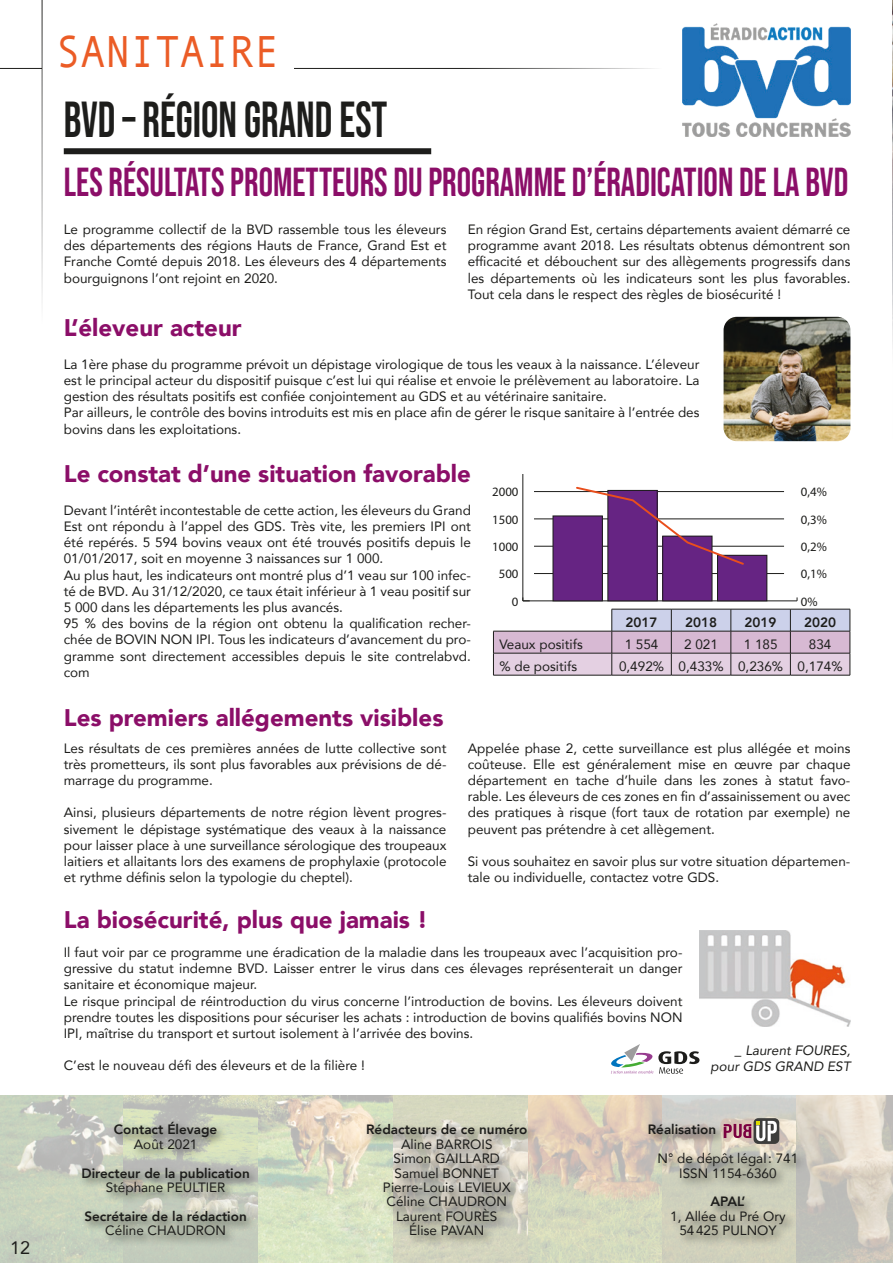
<style>
.page{position:relative;width:893px;height:1263px;background:#fff}
.page>*{position:absolute;margin:0;border:0;box-sizing:border-box;transform-origin:0 0}
.t1{font:50.7px "Bebas Neue";color:#1d1d1b;scale:.86 1}
.t2{font:45px "Andale Mono";color:#eb5c26;scale:.92 1}
.t3{font:40.5px "Bebas Neue";color:#8b0e68;scale:.89 1}
.t4{font:900 24px "Avenir";color:#8b0e68}
.t5{font:18px "Avenir";color:#1d1d1b}
.t6{font:13.5px/16.2px "Avenir";color:#1d1d1b;text-align:justify}
.t7{font:800 13.5px "Avenir";color:#1d1d1b}
.t8{font:italic 13.5px "Avenir";color:#1d1d1b}
.t9{font:12.75px "Myriad Pro";color:#1d1d1b}
</style>
<div class="page">
<img style="left:892px;top:0;width:1px;height:349px">
<svg style="left:0;top:1095px;width:893px;height:168px;background:#d0d1c1"></svg>
<div style="left:79px;top:1118px;width:729px;height:129px;background:#1d1d1b;opacity:.75"></div>
<svg style="left:753px;top:1118px;width:26px;height:26px"></svg>
<svg style="left:724px;top:1121px;width:53px;height:20px"></svg>
<div style="left:64px;top:148px;width:367px;height:6px;background:#1d1d1b"></div>
<hr style="left:0;top:68px;width:678px;height:1px;background:#1d1d1b">
<div style="left:42px;top:0;width:251px;height:69px;background:#fff"></div>
<hr style="left:42px;top:0;width:1px;height:325px;background:#1d1d1b">
<img style="left:682px;top:23px;width:168px;height:113px">
<img style="left:724px;top:317px;width:126px;height:124px">
<img style="left:700px;top:930px;width:150px;height:96px">
<hr style="left:523px;top:601px;width:274px;height:1px;background:#1d1d1b">
<hr style="left:523px;top:474px;width:1px;height:127px;background:#1d1d1b">
<svg style="left:523px;top:597px;width:7px;height:5px"></svg>
<hr style="left:534px;top:573px;width:250px;height:1px;background:#1d1d1b">
<hr style="left:534px;top:546px;width:250px;height:1px;background:#1d1d1b">
<hr style="left:534px;top:519px;width:250px;height:1px;background:#1d1d1b">
<hr style="left:534px;top:491px;width:250px;height:1px;background:#1d1d1b">
<div style="left:717px;top:555px;width:50px;height:46px;background:#662483"></div>
<div style="left:717px;top:555px;width:50px;height:46px;border:1px solid #1d1d1b"></div>
<div style="left:663px;top:536px;width:49px;height:65px;background:#662483"></div>
<div style="left:663px;top:536px;width:49px;height:65px;border:1px solid #1d1d1b"></div>
<div style="left:608px;top:490px;width:49px;height:111px;background:#662483"></div>
<div style="left:608px;top:490px;width:49px;height:111px;border:1px solid #1d1d1b"></div>
<div style="left:553px;top:516px;width:49px;height:85px;background:#662483"></div>
<div style="left:553px;top:516px;width:49px;height:85px;border:1px solid #1d1d1b"></div>
<svg style="left:575px;top:486px;width:170px;height:80px"></svg>
<svg style="left:493px;top:609px;width:358px;height:66px;background:#d2c4d6"></svg>
<hr style="left:493px;top:675px;width:119px;height:1px;background:#1d1d1b">
<hr style="left:612px;top:675px;width:59px;height:1px;background:#1d1d1b">
<hr style="left:671px;top:675px;width:60px;height:1px;background:#1d1d1b">
<hr style="left:731px;top:675px;width:59px;height:1px;background:#1d1d1b">
<hr style="left:790px;top:675px;width:60px;height:1px;background:#1d1d1b">
<svg style="left:611px;top:1044px;width:88px;height:30px"></svg>
<p class="t5" style="left:10px;top:1233px;width:22px">12</p>
<p class="t2" style="left:56px;top:23px;width:244px">SANITAIRE</p>
<p class="t1" style="left:64px;top:91px;width:378px">BVD – RÉGION GRAND EST</p>
<p class="t3" style="left:64px;top:159px;width:883px">LES RÉSULTATS PROMETTEURS DU PROGRAMME D’ÉRADICATION DE LA BVD</p>
<p class="t6" style="left:64px;top:221px;width:384px">Le programme collectif de la BVD rassemble tous les éleveurs des départements des régions Hauts de France, Grand Est et Franche Comté depuis 2018. Les éleveurs des 4 départements bourguignons l’ont rejoint en 2020.</p>
<p class="t6" style="left:468px;top:221px;width:384px">En région Grand Est, certains départements avaient démarré ce programme avant 2018. Les résultats obtenus démontrent son efficacité et débouchent sur des allègements progressifs dans les départements où les indicateurs sont les plus favorables.<br>Tout cela dans le respect des règles de biosécurité !</p>
<p class="t4" style="left:64px;top:307px;width:179px">L’éleveur acteur</p>
<p class="t6" style="left:64px;top:356px;width:637px">La 1ère phase du programme prévoit un dépistage virologique de tous les veaux à la naissance. L’éleveur est le principal acteur du dispositif puisque c’est lui qui réalise et envoie le prélèvement au laboratoire. La gestion des résultats positifs est confiée conjointement au GDS et au vétérinaire sanitaire.</p>
<p class="t6" style="left:64px;top:404px;width:637px">Par ailleurs, le contrôle des bovins introduits est mis en place afin de gérer le risque sanitaire à l’entrée des bovins dans les exploitations.</p>
<p class="t4" style="left:64px;top:453px;width:409px">Le constat d’une situation favorable</p>
<p class="t6" style="left:64px;top:502px;width:409px">Devant l’intérêt incontestable de cette action, les éleveurs du Grand Est ont répondu à l’appel des GDS. Très vite, les premiers IPI ont été repérés. 5 594 bovins veaux ont été trouvés positifs depuis le 01/01/2017, soit en moyenne 3 naissances sur 1 000.</p>
<p class="t6" style="left:64px;top:566px;width:409px">Au plus haut, les indicateurs ont montré plus d’1 veau sur 100 infec&shy;té de BVD. Au 31/12/2020, ce taux était inférieur à 1 veau positif sur 5 000 dans les départements les plus avancés.</p>
<p class="t6" style="left:64px;top:615px;width:409px">95 % des bovins de la région ont obtenu la qualification recher&shy;chée de BOVIN NON IPI. Tous les indicateurs d’avancement du pro&shy;gramme sont directement accessibles depuis le site contrelabvd. com</p>
<p class="t9" style="left:801px;top:484px;width:27px">0,4%</p>
<p class="t9" style="left:492px;top:484px;width:28px">2000</p>
<p class="t9" style="left:801px;top:511px;width:27px">0,3%</p>
<p class="t9" style="left:492px;top:512px;width:28px">1500</p>
<p class="t9" style="left:801px;top:539px;width:27px">0,2%</p>
<p class="t9" style="left:492px;top:539px;width:28px">1000</p>
<p class="t9" style="left:801px;top:566px;width:27px">0,1%</p>
<p class="t9" style="left:499px;top:566px;width:21px">500</p>
<p class="t9" style="left:801px;top:593px;width:18px">0%</p>
<p class="t9" style="left:512px;top:593px;width:8px">0</p>
<p class="t7" style="left:626px;top:612px;width:33px">2017</p>
<p class="t7" style="left:685px;top:612px;width:33px">2018</p>
<p class="t7" style="left:745px;top:612px;width:33px">2019</p>
<p class="t7" style="left:804px;top:612px;width:33px">2020</p>
<p class="t6" style="left:499px;top:636px;width:85px">Veaux positifs</p>
<p class="t6" style="left:625px;top:636px;width:35px">1 554</p>
<p class="t6" style="left:684px;top:636px;width:35px">2 021</p>
<p class="t6" style="left:744px;top:636px;width:35px">1 185</p>
<p class="t6" style="left:809px;top:636px;width:24px">834</p>
<p class="t6" style="left:499px;top:658px;width:79px">% de positifs</p>
<p class="t6" style="left:619px;top:658px;width:47px">0,492%</p>
<p class="t6" style="left:679px;top:658px;width:47px">0,433%</p>
<p class="t6" style="left:738px;top:658px;width:47px">0,236%</p>
<p class="t6" style="left:798px;top:658px;width:47px">0,174%</p>
<p class="t4" style="left:64px;top:697px;width:381px">Les premiers allégements visibles</p>
<p class="t6" style="left:64px;top:739px;width:384px">Les résultats de ces premières années de lutte collective sont très prometteurs, ils sont plus favorables aux prévisions de dé&shy;marrage du programme.</p>
<p class="t6" style="left:64px;top:804px;width:384px">Ainsi, plusieurs départements de notre région lèvent progres&shy;sivement le dépistage systématique des veaux à la naissance pour laisser place à une surveillance sérologique des troupeaux laitiers et allaitants lors des examens de prophylaxie (protocole et rythme définis selon la typologie du cheptel).</p>
<p class="t6" style="left:468px;top:739px;width:384px">Appelée phase 2, cette surveillance est plus allégée et moins coûteuse. Elle est généralement mise en œuvre par chaque département en tache d’huile dans les zones à statut favo&shy;rable. Les éleveurs de ces zones en fin d’assainissement ou avec des pratiques à risque (fort taux de rotation par exemple) ne peuvent pas prétendre à cet allègement.</p>
<p class="t6" style="left:468px;top:853px;width:384px">Si vous souhaitez en savoir plus sur votre situation départemen&shy;tale ou individuelle, contactez votre GDS.</p>
<p class="t4" style="left:64px;top:899px;width:366px">La biosécurité, plus que jamais !</p>
<p class="t6" style="left:64px;top:944px;width:620px">Il faut voir par ce programme une éradication de la maladie dans les troupeaux avec l’acquisition pro&shy;gressive du statut indemne BVD. Laisser entrer le virus dans ces élevages représenterait un danger sanitaire et économique majeur.</p>
<p class="t6" style="left:64px;top:992px;width:620px">Le risque principal de réintroduction du virus concerne l’introduction de bovins. Les éleveurs doivent prendre toutes les dispositions pour sécuriser les achats : introduction de bovins qualifiés bovins NON IPI, maîtrise du transport et surtout isolement à l’arrivée des bovins.</p>
<p class="t6" style="left:64px;top:1057px;width:303px">C’est le nouveau défi des éleveurs et de la filière !</p>
<p class="t8" style="left:735px;top:1042px;width:117px">_ Laurent FOURES,</p>
<p class="t8" style="left:711px;top:1058px;width:141px">pour GDS GRAND EST</p>
<p class="t7" style="left:114px;top:1119px;width:105px">Contact Élevage</p>
<p class="t6" style="left:134px;top:1135px;width:65px">Août 2021</p>
<p class="t7" style="left:81px;top:1162px;width:170px">Directeur de la publication</p>
<p class="t6" style="left:106px;top:1179px;width:121px">Stéphane PEULTIER</p>
<p class="t7" style="left:84px;top:1205px;width:164px">Secrétaire de la rédaction</p>
<p class="t6" style="left:105px;top:1222px;width:122px">Céline CHAUDRON</p>
<p class="t7" style="left:366px;top:1119px;width:163px">Rédacteurs de ce numéro</p>
<p class="t6" style="left:401px;top:1135px;width:93px">Aline BARROIS</p>
<p class="t6" style="left:394px;top:1150px;width:108px">Simon GAILLARD</p>
<p class="t6" style="left:394px;top:1164px;width:106px">Samuel BONNET</p>
<p class="t6" style="left:383px;top:1179px;width:129px">Pierre-Louis LEVIEUX</p>
<p class="t6" style="left:386px;top:1193px;width:122px">Céline CHAUDRON</p>
<p class="t6" style="left:396px;top:1207px;width:103px">Laurent FOURÈS</p>
<p class="t6" style="left:409px;top:1222px;width:77px">Élise PAVAN</p>
<p class="t7" style="left:648px;top:1119px;width:70px">Réalisation</p>
<p class="t6" style="left:658px;top:1150px;width:142px">N° de dépôt légal: 741</p>
<p class="t6" style="left:679px;top:1164px;width:99px">ISSN 1154-6360</p>
<p class="t7" style="left:711px;top:1191px;width:36px">APAL’</p>
<p class="t6" style="left:670px;top:1207px;width:117px">1, Allée du Pré Ory</p>
<p class="t6" style="left:679px;top:1222px;width:99px">54425 PULNOY</p>
</div>
